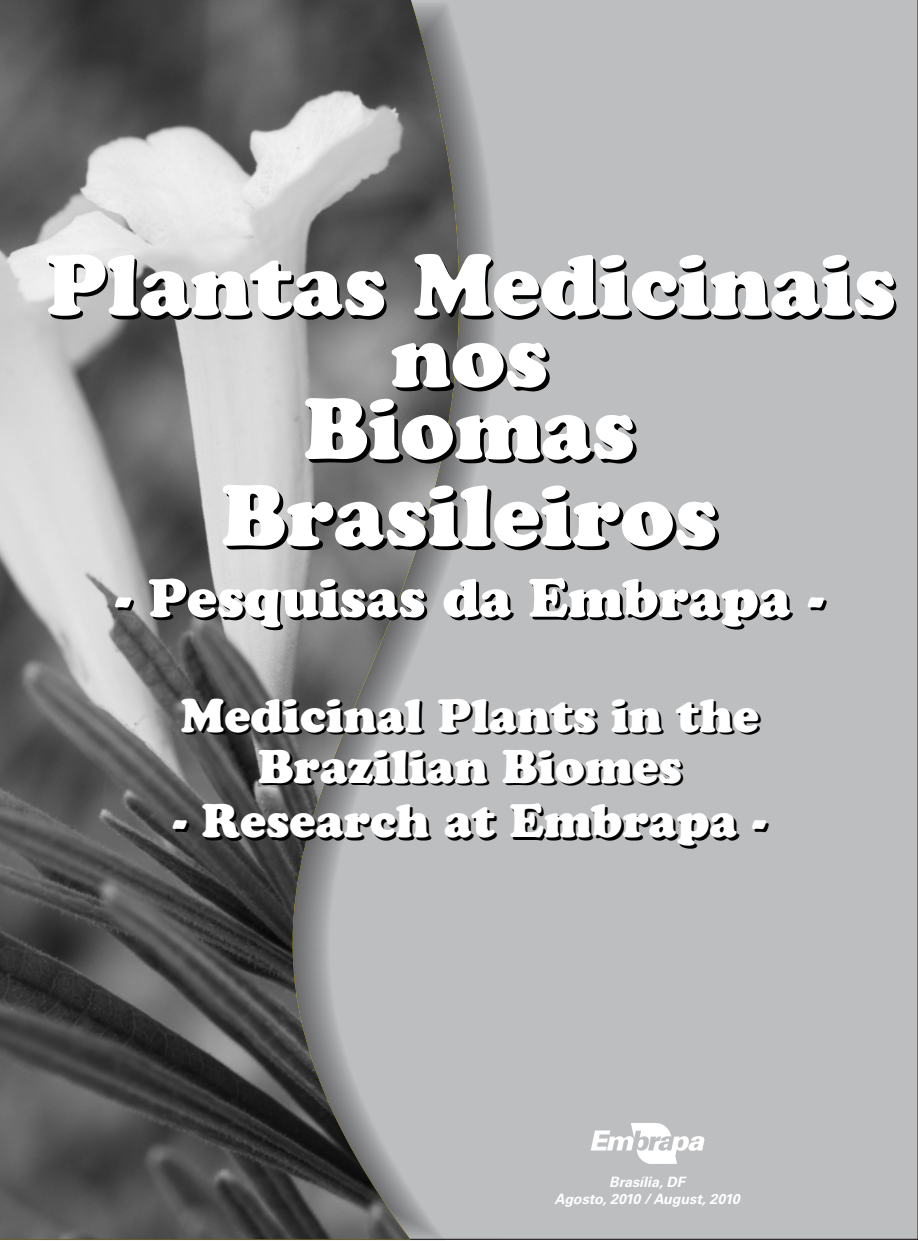
<style>
.page{position:relative;width:918px;height:1241px;background:#fff}
.page>*{position:absolute;margin:0;border:0;box-sizing:border-box;transform-origin:0 0}
.t1{font:700 85.4px/71.9px "Cooper Black Std";color:#000;text-align:center}
.t2{font:700 53.9px "Cooper Black Std";color:#000}
.t3{font:700 46.9px "Cooper Black Std";color:#000}
.t4{font:italic 700 14.35px/17px "Univers LT";color:#fff;text-align:center}
</style>
<div class="page">
<div style="left:0;top:0;width:918px;height:1239px;background:#bcbec0"></div>
<img style="left:0;top:0;width:621px;height:1238px">
<svg style="left:590px;top:1122px;width:115px;height:41px"></svg>
<h1 class="t1" style="left:48px;top:265px;width:852px">Plantas Medicinais nos<br>Biomas</h1>
<h1 class="t1" style="left:225px;top:496px;width:497px">Brasileiros</h1>
<p class="t2" style="left:118px;top:581px;width:710px">- Pesquisas da Embrapa -</p>
<p class="t3" style="left:183px;top:701px;width:580px">Medicinal Plants in the</p>
<p class="t3" style="left:261px;top:752px;width:425px">Brazilian Biomes</p>
<p class="t3" style="left:175px;top:806px;width:595px">- Research at Embrapa -</p>
<p class="t4" style="left:554px;top:1174px;width:187px">Brasília, DF<br>Agosto, 2010 / August, 2010</p>
</div>
